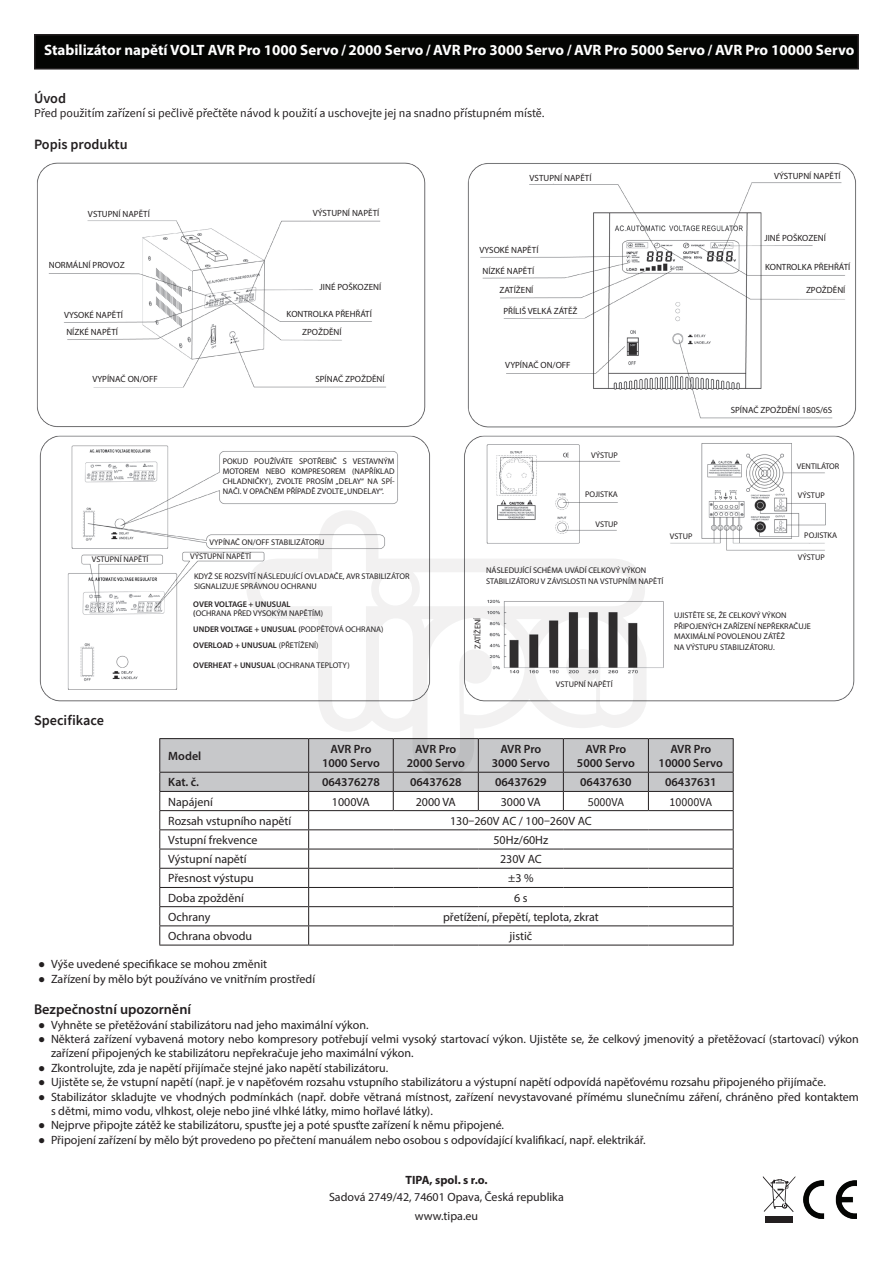
<style>
.page{position:relative;width:893px;height:1263px;background:#fff}
.page>*{position:absolute;margin:0;border:0;box-sizing:border-box;transform-origin:0 0}
.t1{font:700 15px "Myriad Pro";color:#fff}
.t2{font:600 14.25px "Source Sans Pro";color:#231f20}
.t3{font:600 14.25px "Myriad Pro";color:#231f20}
.t4{font:12px/14.4px "Myriad Pro";color:#231f20}
.t5{font:600 12px "Myriad Pro";color:#231f20}
.t6{font:12px "Source Sans Pro";color:#231f20}
.t7{font:700 12px "Myriad Pro";color:#231f20}
.t8{font:9px "Myriad Pro";color:#231f20}
.t9{font:8.25px/9.9px "Myriad Pro";color:#231f20;text-align:justify}
.t10{font:600 8.25px "Myriad Pro";color:#231f20}
.s1{font-weight:600}
.s2{font-weight:400}
.s3{font-family:"Source Sans Pro"}
.s4{font-family:"Arial"}
</style>
<div class="page">
<div style="left:35px;top:35px;width:823px;height:34px;background:#040503"></div>
<div style="left:34px;top:34px;width:825px;height:36px;border:2px solid #231f20"></div>
<img style="left:37px;top:162px;width:819px;height:265px">
<img style="left:39px;top:435px;width:816px;height:267px">
<hr style="left:159px;top:738px;width:150px;height:1px;background:#231f20">
<hr style="left:563px;top:738px;width:85px;height:1px;background:#231f20">
<hr style="left:648px;top:738px;width:86px;height:1px;background:#231f20">
<svg style="left:159px;top:739px;width:575px;height:206px"></svg>
<hr style="left:159px;top:945px;width:150px;height:1px;background:#231f20">
<hr style="left:309px;top:945px;width:84px;height:1px;background:#231f20">
<hr style="left:393px;top:945px;width:85px;height:1px;background:#231f20">
<hr style="left:478px;top:945px;width:85px;height:1px;background:#231f20">
<hr style="left:563px;top:945px;width:85px;height:1px;background:#231f20">
<hr style="left:648px;top:945px;width:86px;height:1px;background:#231f20">
<svg style="left:246px;top:510px;width:401px;height:268px"></svg>
<img style="left:803px;top:1180px;width:53px;height:38px">
<div style="left:766px;top:1215px;width:27px;height:7px;background:#231f20"></div>
<svg style="left:763px;top:1176px;width:32px;height:36px"></svg>
<p class="t1" style="left:44px;top:41px;width:812px">Stabilizátor napětí VOLT AVR Pro 1000 Servo / 2000 Servo / AVR Pro 3000 Servo / AVR Pro 5000 Servo / AVR Pro 10000 Servo</p>
<p class="t2" style="left:34px;top:89px;width:34px">Úvod</p>
<p class="t6" style="left:34px;top:106px;width:512px">Před použitím zařízení si pečlivě přečtěte návod k použití a uschovejte jej na snadno přístupném místě.</p>
<p class="t2" style="left:34px;top:135px;width:95px">Popis produktu</p>
<p class="t8" style="left:530px;top:172px;width:63px">VSTUPNÍ NAPĚTÍ</p>
<p class="t8" style="left:774px;top:170px;width:68px">VÝSTUPNÍ NAPĚTÍ</p>
<p class="t8" style="left:88px;top:208px;width:63px">VSTUPNÍ NAPĚTÍ</p>
<p class="t8" style="left:313px;top:207px;width:68px">VÝSTUPNÍ NAPĚTÍ</p>
<p class="t8" style="left:764px;top:232px;width:63px">JINÉ POŠKOZENÍ</p>
<p class="t8" style="left:479px;top:244px;width:61px">VYSOKÉ NAPĚTÍ</p>
<p class="t8" style="left:49px;top:259px;width:77px">NORMÁLNÍ PROVOZ</p>
<p class="t8" style="left:482px;top:266px;width:53px">NÍZKÉ NAPĚTÍ</p>
<p class="t8" style="left:765px;top:261px;width:87px">KONTROLKA PŘEHŘÁTÍ</p>
<p class="t8" style="left:64px;top:309px;width:61px">VYSOKÉ NAPĚTÍ</p>
<p class="t8" style="left:320px;top:282px;width:63px">JINÉ POŠKOZENÍ</p>
<p class="t8" style="left:287px;top:308px;width:87px">KONTROLKA PŘEHŘÁTÍ</p>
<p class="t8" style="left:499px;top:285px;width:35px">ZATÍŽENÍ</p>
<p class="t8" style="left:503px;top:305px;width:75px">PŘÍLIŠ VELKÁ ZÁTĚŽ</p>
<p class="t8" style="left:806px;top:285px;width:41px">ZPOŽDĚNÍ</p>
<p class="t8" style="left:66px;top:326px;width:53px">NÍZKÉ NAPĚTÍ</p>
<p class="t8" style="left:302px;top:326px;width:41px">ZPOŽDĚNÍ</p>
<p class="t8" style="left:505px;top:360px;width:67px">VYPÍNAČ ON/OFF</p>
<p class="t8" style="left:92px;top:374px;width:67px">VYPÍNAČ ON/OFF</p>
<p class="t8" style="left:315px;top:374px;width:71px">SPÍNAČ ZPOŽDĚNÍ</p>
<p class="t8" style="left:731px;top:404px;width:103px">SPÍNAČ ZPOŽDĚNÍ 180S/6S</p>
<p class="t9" style="left:223px;top:457px;width:173px">POKUD POUŽÍVÁTE SPOTŘEBIČ S VESTAVNÝM MOTOREM NEBO KOMPRESOREM (NAPŘÍKLAD CHLADNIČKY), ZVOLTE PROSÍM „DELAY“ NA SPÍ-NAČI. V OPAČNÉM PŘÍPADĚ ZVOLTE „UNDELAY“.</p>
<p class="t9" style="left:591px;top:450px;width:28px">VÝSTUP</p>
<p class="t9" style="left:585px;top:489px;width:34px">POJISTKA</p>
<p class="t9" style="left:595px;top:519px;width:24px">VSTUP</p>
<p class="t9" style="left:797px;top:461px;width:44px">VENTILÁTOR</p>
<p class="t9" style="left:798px;top:490px;width:28px">VÝSTUP</p>
<p class="t9" style="left:210px;top:537px;width:116px">VYPÍNAČ ON/OFF STABILIZÁTORU</p>
<p class="t9" style="left:670px;top:531px;width:24px">VSTUP</p>
<p class="t9" style="left:804px;top:530px;width:34px">POJISTKA</p>
<p class="t9" style="left:92px;top:554px;width:58px">VSTUPNÍ NAPĚTÍ</p>
<p class="t9" style="left:190px;top:552px;width:63px">VÝSTUPNÍ NAPĚTÍ</p>
<p class="t9" style="left:194px;top:571px;width:217px">KDYŽ SE ROZSVÍTÍ NÁSLEDUJÍCÍ OVLADAČE, AVR STABILIZÁTOR<br>SIGNALIZUJE SPRÁVNOU OCHRANU</p>
<p class="t10" style="left:193px;top:598px;width:99px">OVER VOLTAGE + UNUSUAL</p>
<p class="t9" style="left:193px;top:608px;width:131px"><span class="s1">(</span>OCHRANA PŘED VYSOKÝM NAPĚTÍM)</p>
<p class="t10" style="left:193px;top:624px;width:192px">UNDER VOLTAGE + UNUSUAL (<span class="s2">PODPĚTOVÁ OCHRANA)</span></p>
<p class="t10" style="left:193px;top:640px;width:127px">OVERLOAD + UNUSUAL <span class="s2">(PŘETÍŽENÍ)</span></p>
<p class="t10" style="left:193px;top:660px;width:158px">OVERHEAT + UNUSUAL <span class="s2">(OCHRANA TEPLOTY)</span></p>
<p class="t9" style="left:486px;top:566px;width:161px">NÁSLEDUJÍCÍ SCHÉMA UVÁDÍ CELKOVÝ VÝKON</p>
<p class="t9" style="left:486px;top:576px;width:179px">STABILIZÁTORU V ZÁVISLOSTI NA VSTUPNÍM NAPĚTÍ</p>
<p class="t9" style="left:798px;top:552px;width:28px">VÝSTUP</p>
<p class="t9" style="left:473px;top:649px;width:33px;rotate:-90deg">ZATÍŽENÍ</p>
<p class="t9" style="left:674px;top:610px;width:114px">UJISTĚTE SE, ŽE CELKOVÝ VÝKON</p>
<p class="t9" style="left:674px;top:621px;width:138px">PŘIPOJENÝCH ZAŘÍZENÍ NEPŘEKRAČUJE</p>
<p class="t9" style="left:674px;top:631px;width:113px">MAXIMÁLNÍ POVOLENOU ZÁTĚŽ</p>
<p class="t9" style="left:674px;top:642px;width:102px">NA VÝSTUPU STABILIZÁTORU.</p>
<p class="t9" style="left:556px;top:679px;width:58px">VSTUPNÍ NAPĚTÍ</p>
<p class="t2" style="left:34px;top:711px;width:71px">Specifikace</p>
<p class="t5" style="left:168px;top:748px;width:34px">Model</p>
<p class="t5" style="left:330px;top:741px;width:42px">AVR Pro</p>
<p class="t5" style="left:322px;top:755px;width:59px">1000 Servo</p>
<p class="t5" style="left:415px;top:741px;width:42px">AVR Pro</p>
<p class="t5" style="left:407px;top:755px;width:59px">2000 Servo</p>
<p class="t5" style="left:500px;top:741px;width:42px">AVR Pro</p>
<p class="t5" style="left:492px;top:755px;width:59px">3000 Servo</p>
<p class="t5" style="left:585px;top:741px;width:42px">AVR Pro</p>
<p class="t5" style="left:577px;top:755px;width:59px">5000 Servo</p>
<p class="t5" style="left:670px;top:741px;width:42px">AVR Pro</p>
<p class="t5" style="left:659px;top:755px;width:66px">10000 Servo</p>
<p class="t5" style="left:168px;top:775px;width:32px">Kat. č.</p>
<p class="t5" style="left:322px;top:775px;width:59px">064376278</p>
<p class="t5" style="left:410px;top:775px;width:53px">06437628</p>
<p class="t5" style="left:495px;top:775px;width:53px">06437629</p>
<p class="t5" style="left:580px;top:775px;width:53px">06437630</p>
<p class="t5" style="left:665px;top:775px;width:53px">06437631</p>
<p class="t4" style="left:168px;top:794px;width:46px">Napájení</p>
<p class="t4" style="left:332px;top:794px;width:39px">1000VA</p>
<p class="t4" style="left:416px;top:794px;width:42px">2000 VA</p>
<p class="t4" style="left:501px;top:794px;width:42px">3000 VA</p>
<p class="t6" style="left:588px;top:794px;width:38px">5000VA</p>
<p class="t6" style="left:670px;top:794px;width:44px">10000VA</p>
<p class="t4" style="left:168px;top:813px;width:125px">Rozsah vstupního napětí</p>
<p class="t4" style="left:450px;top:813px;width:143px">130<span class="s3">−</span>260V AC / 100<span class="s3">−</span>260V AC</p>
<p class="t4" style="left:168px;top:832px;width:91px">Vstupní frekvence</p>
<p class="t4" style="left:493px;top:832px;width:56px">50Hz/60Hz</p>
<p class="t4" style="left:168px;top:852px;width:80px">Výstupní napětí</p>
<p class="t4" style="left:500px;top:852px;width:43px">230V AC</p>
<p class="t4" style="left:168px;top:871px;width:87px">Přesnost výstupu</p>
<p class="t4" style="left:508px;top:871px;width:27px">±3 %</p>
<p class="t4" style="left:168px;top:890px;width:77px">Doba zpoždění</p>
<p class="t4" style="left:514px;top:890px;width:15px">6 s</p>
<p class="t4" style="left:168px;top:909px;width:44px">Ochrany</p>
<p class="t4" style="left:443px;top:909px;width:157px">přetížení, přepětí, teplota, zkrat</p>
<p class="t4" style="left:168px;top:928px;width:85px">Ochrana obvodu</p>
<p class="t4" style="left:510px;top:928px;width:24px">jistič</p>
<p class="t4" style="left:38px;top:957px;width:231px"><span class="s4">●</span> Výše uvedené specifikace se mohou změnit</p>
<p class="t4" style="left:38px;top:971px;width:278px"><span class="s4">●</span> Zařízení by mělo být používáno ve vnitřním prostředí</p>
<p class="t3" style="left:34px;top:1000px;width:159px">Bezpečnostní upozornění</p>
<p class="t4" style="left:38px;top:1017px;width:332px"><span class="s4">●</span> Vyhněte se přetěžování stabilizátoru nad jeho maximální výkon.</p>
<p class="t4" style="left:51px;top:1031px;width:809px;text-indent:-13px"><span class="s4">●</span> Některá zařízení vybavená motory nebo kompresory potřebují velmi vysoký startovací výkon. Ujistěte se, že celkový jmenovitý a přetěžovací (startovací) výkon zařízení připojených ke stabilizátoru nepřekračuje jeho maximální výkon.</p>
<p class="t4" style="left:38px;top:1060px;width:351px"><span class="s4">●</span> Zkontrolujte, zda je napětí přijímače stejné jako napětí stabilizátoru.</p>
<p class="t4" style="left:38px;top:1075px;width:789px"><span class="s4">●</span> Ujistěte se, že vstupní napětí (např. je v napěťovém rozsahu vstupního stabilizátoru a výstupní napětí odpovídá napěťovému rozsahu připojeného přijímače.</p>
<p class="t4" style="left:51px;top:1089px;width:809px;text-indent:-13px"><span class="s4">●</span> Stabilizátor skladujte ve vhodných podmínkách (např. dobře větraná místnost, zařízení nevystavované přímému slunečnímu záření, chráněno před kontaktem s dětmi, mimo vodu, vlhkost, oleje nebo jiné vlhké látky, mimo hořlavé látky).</p>
<p class="t4" style="left:38px;top:1118px;width:467px"><span class="s4">●</span> Nejprve připojte zátěž ke stabilizátoru, spusťte jej a poté spusťte zařízení k němu připojené.</p>
<p class="t4" style="left:38px;top:1132px;width:609px"><span class="s4">●</span> Připojení zařízení by mělo být provedeno po přečtení manuálem nebo osobou s odpovídající kvalifikací, např. elektrikář.</p>
<p class="t7" style="left:406px;top:1172px;width:83px">TIPA, spol. s r.o.</p>
<p class="t4" style="left:329px;top:1190px;width:236px">Sadová 2749/42, 74601 Opava, Česká republika</p>
<p class="t4" style="left:415px;top:1209px;width:65px">www.tipa.eu</p>
</div>
